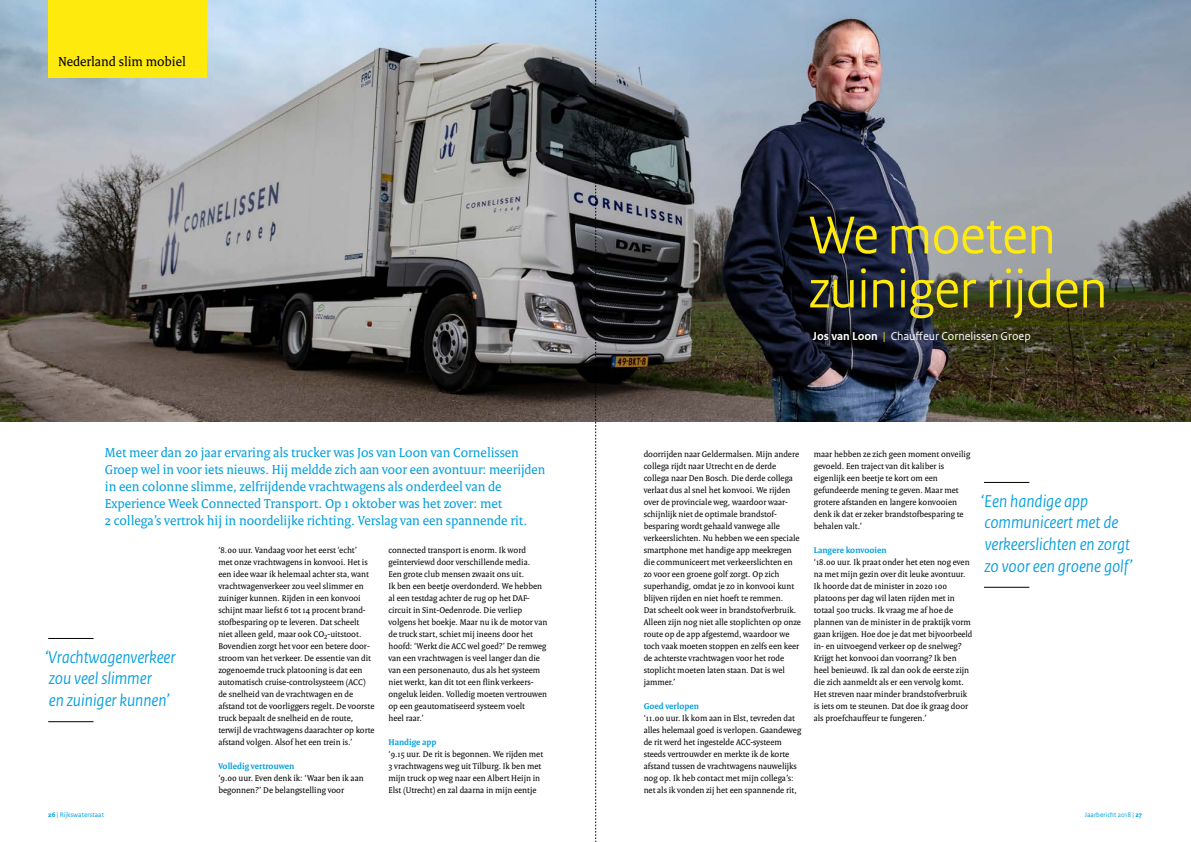
<style>
.page{position:relative;width:1191px;height:842px;background:#fff}
.page>*{position:absolute;margin:0;border:0;box-sizing:border-box;transform-origin:0 0}
.t1{font:56px/54px "Rijksoverheid Sans Heading";color:#ffea0e}
.t2{font:italic 18px/21.6px "Rijksoverheid Sans Heading";color:#009ede}
.t3{font:14px/17px "Rijksoverheid Serif";color:#009ede}
.t4{font:14px "Rijksoverheid Serif";color:#000}
.t5{font:12px "Rijksoverheid Sans Text";color:#fff}
.t6{font:9px/12px "Rijksoverheid Serif";color:#000}
.t7{font:700 9px "Rijksoverheid Serif";color:#009ede}
.t8{font:7px "Rijksoverheid Sans Text";color:#009ede}
.s1{font-weight:700}
.s2{color:#ffea0e}
</style>
<div class="page">
<img style="left:0;top:0;width:1191px;height:421px">
<div style="left:48px;top:0;width:159px;height:78px;background:#ffea0e"></div>
<hr style="left:48px;top:638px;width:46px;height:1px;background:#000">
<hr style="left:48px;top:721px;width:46px;height:1px;background:#000">
<hr style="left:984px;top:482px;width:45px;height:1px;background:#000">
<hr style="left:984px;top:587px;width:45px;height:1px;background:#000">
<svg style="left:595px;top:0;width:1px;height:842px"></svg>
<p class="t4" style="left:58px;top:53px;width:129px">Nederland slim mobiel</p>
<p class="t3" style="left:105px;top:444px;width:442px">Met meer dan 20 jaar ervaring als trucker was Jos van Loon van Cornelissen Groep wel in voor iets nieuws. Hij meldde zich aan voor een avontuur: meerijden in een colonne slimme, zelfrijdende vrachtwagens als onderdeel van de Experience Week Connected Transport. Op 1 oktober was het zover: met</p>
<p class="t3" style="left:105px;top:512px;width:424px">2 collega’s vertrok hij in noordelijke richting. Verslag van een spannende rit.</p>
<p class="t6" style="left:218px;top:544px;width:158px">‘8.00 uur. Vandaag voor het eerst ‘echt’<br>met onze vrachtwagens in konvooi. Het is een idee waar ik helemaal achter sta, want vrachtwagenverkeer zou veel slimmer en zuiniger kunnen. Rijden in een konvooi schijnt maar liefst 6 tot 14 procent brand&shy;stofbesparing op te leveren. Dat scheelt niet alleen geld, maar ook CO<sub>2</sub>-uitstoot.<br>Bovendien zorgt het voor een betere door stroom van het verkeer. De essentie van dit zogenoemde truck platooning is dat een automatisch cruise-controlsysteem (ACC) de snelheid van de vrachtwagen en de afstand tot de voorliggers regelt. De voorste truck bepaalt de snelheid en de route, terwijl de vrachtwagens daarachter op korte afstand volgen. Alsof het een trein is.’</p>
<p class="t7" style="left:218px;top:761px;width:78px">Volledig vertrouwen</p>
<p class="t6" style="left:218px;top:772px;width:147px">‘9.00 uur. Even denk ik: ‘Waar ben ik aan begonnen?’ De belangstelling voor</p>
<p class="t6" style="left:388px;top:544px;width:143px">connected transport is enorm. Ik word geïnterviewd door verschillende media.<br>Een grote club mensen zwaait ons uit.</p>
<p class="t6" style="left:388px;top:580px;width:160px">Ik ben een beetje overdonderd. We hebben al een testdag achter de rug op het DAF&shy;circuit in Sint-Oedenrode. Die verliep volgens het boekje. Maar nu ik de motor van de truck start, schiet mij ineens door het hoofd: ‘Werkt die ACC wel goed?’ De remweg van een vrachtwagen is veel langer dan die van een personenauto, dus als het systeem niet werkt, kan dit tot een flink verkeers ongeluk leiden. Volledig moeten vertrouwen op een geautomatiseerd systeem voelt</p>
<p class="t6" style="left:388px;top:712px;width:37px">heel raar.’</p>
<p class="t7" style="left:388px;top:737px;width:50px">Handige app</p>
<p class="t6" style="left:388px;top:748px;width:156px">‘9.15 uur. De rit is begonnen. We rijden met 3 vrachtwagens weg uit Tilburg. Ik ben met mijn truck op weg naar een Albert Heijn in Elst (Utrecht) en zal daarna in mijn eentje</p>
<p class="t2" style="left:45px;top:646px;width:132px">‘Vrachtwagenverkeer zou veel slimmer</p>
<p class="t2" style="left:49px;top:690px;width:122px">en zuiniger kunnen’</p>
<p class="t1" style="left:809px;top:209px;width:300px">We moeten zuiniger rijden</p>
<p class="t5" style="left:813px;top:330px;width:219px"><span class="s1">Jos van Loon</span> <span class="s2">|</span> Chauffeur Cornelissen Groep</p>
<p class="t6" style="left:643px;top:448px;width:157px">doorrijden naar Geldermalsen. Mijn andere collega rijdt naar Utrecht en de derde collega naar Den Bosch. Die derde collega verlaat dus al snel het konvooi. We rijden over de provinciale weg, waardoor waar&shy;schijnlijk niet de optimale brandstof besparing wordt gehaald vanwege alle verkeerslichten. Nu hebben we een speciale smartphone met handige app meekregen die communiceert met verkeerslichten en zo voor een groene golf zorgt. Op zich superhandig, omdat je zo in konvooi kunt blijven rijden en niet hoeft te remmen.</p>
<p class="t6" style="left:643px;top:604px;width:159px">Dat scheelt ook weer in brandstofverbruik.<br>Alleen zijn nog niet alle stoplichten op onze route op de app afgestemd, waardoor we toch vaak moeten stoppen en zelfs een keer de achterste vrachtwagen voor het rode stoplicht moeten laten staan. Dat is wel jammer.’</p>
<p class="t7" style="left:643px;top:701px;width:57px">Goed verlopen</p>
<p class="t6" style="left:643px;top:712px;width:159px">‘11.00 uur. Ik kom aan in Elst, tevreden dat alles helemaal goed is verlopen. Gaandeweg de rit werd het ingestelde ACC-systeem steeds vertrouwder en merkte ik de korte afstand tussen de vrachtwagens nauwelijks nog op. Ik heb contact met mijn collega’s: net als ik vonden zij het een spannende rit,</p>
<p class="t6" style="left:814px;top:448px;width:158px">maar hebben ze zich geen moment onveilig gevoeld. Een traject van dit kaliber is eigenlijk een beetje te kort om een gefundeerde mening te geven. Maar met grotere afstanden en langere konvooien denk ik dat er zeker brandstofbesparing te behalen valt.’</p>
<p class="t7" style="left:814px;top:545px;width:74px">Langere konvooien</p>
<p class="t6" style="left:814px;top:556px;width:160px">‘18.00 uur. Ik praat onder het eten nog even na met mijn gezin over dit leuke avontuur.<br>Ik hoorde dat de minister in 2020 100 platoons per dag wil laten rijden met in totaal 500 trucks. Ik vraag me af hoe de plannen van de minister in de praktijk vorm gaan krijgen. Hoe doe je dat met bijvoorbeeld in- en uitvoegend verkeer op de snelweg?<br>Krijgt het konvooi dan voorrang? Ik ben heel benieuwd. Ik zal dan ook de eerste zijn die zich aanmeldt als er een vervolg komt.<br>Het streven naar minder brandstofverbruik is iets om te steunen. Dat doe ik graag door als proefchauffeur te fungeren.’</p>
<p class="t2" style="left:981px;top:490px;width:153px">‘Een handige app communiceert met de verkeerslichten en zorgt zo voor een groene golf’</p>
<p class="t8" style="left:48px;top:811px;width:57px"><span class="s1">26</span> | Rijkswaterstaat</p>
<p class="t8" style="left:1085px;top:811px;width:59px">Jaarbericht 2018 | <span class="s1">27</span></p>
</div>
